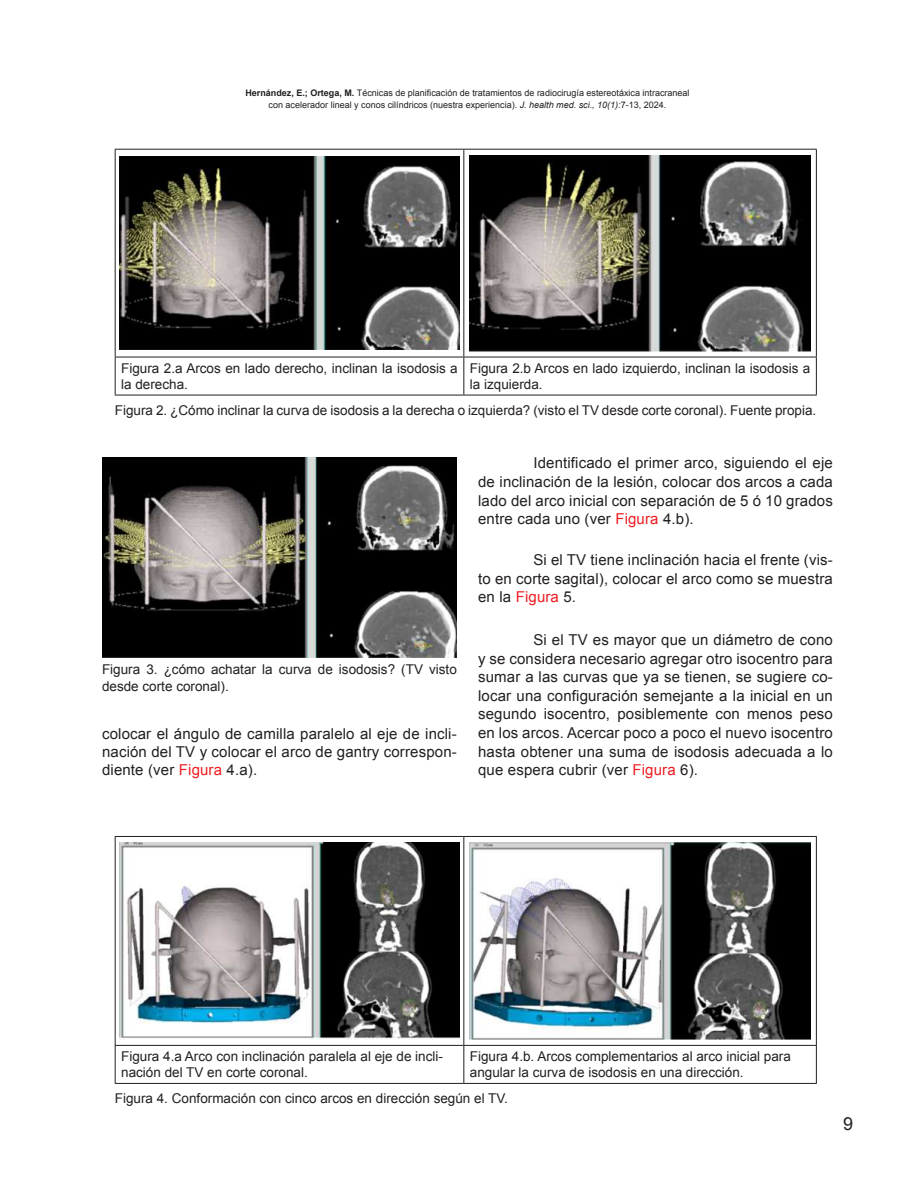
<style>
.page{position:relative;width:918px;height:1188px;background:#fff}
.page>*{position:absolute;margin:0;border:0;box-sizing:border-box;transform-origin:0 0}
.t1{font:18px "Arial";color:#231f20}
.t2{font:15px/18.6px "Arial";letter-spacing:.01em;color:#231f20;text-align:justify}
.t3{font:13.5px/16.2px "Arial";color:#231f20}
.t4{font:9px/12px "Arial";color:#231f20;text-align:center}
.s1{font-weight:700}
.s2{font-style:italic}
.s3{color:#ee1d23}
</style>
<div class="page">
<hr style="left:115px;top:149px;width:349px;height:1px;background:#231f20">
<hr style="left:115px;top:150px;width:1px;height:207px;background:#231f20">
<hr style="left:464px;top:149px;width:353px;height:1px;background:#231f20">
<hr style="left:463px;top:150px;width:1px;height:207px;background:#231f20">
<hr style="left:816px;top:150px;width:1px;height:207px;background:#231f20">
<hr style="left:115px;top:357px;width:349px;height:1px;background:#231f20">
<hr style="left:115px;top:357px;width:1px;height:38px;background:#231f20">
<hr style="left:464px;top:357px;width:353px;height:1px;background:#231f20">
<hr style="left:463px;top:357px;width:1px;height:38px;background:#231f20">
<hr style="left:816px;top:357px;width:1px;height:38px;background:#231f20">
<hr style="left:115px;top:395px;width:349px;height:1px;background:#231f20">
<hr style="left:464px;top:395px;width:353px;height:1px;background:#231f20">
<img style="left:119px;top:157px;width:341px;height:193px">
<img style="left:470px;top:155px;width:340px;height:196px">
<hr style="left:115px;top:836px;width:349px;height:1px;background:#231f20">
<hr style="left:115px;top:837px;width:1px;height:208px;background:#231f20">
<hr style="left:464px;top:836px;width:353px;height:1px;background:#231f20">
<hr style="left:463px;top:837px;width:1px;height:208px;background:#231f20">
<hr style="left:816px;top:837px;width:1px;height:208px;background:#231f20">
<hr style="left:115px;top:1045px;width:349px;height:1px;background:#231f20">
<hr style="left:115px;top:1046px;width:1px;height:37px;background:#231f20">
<hr style="left:464px;top:1045px;width:353px;height:1px;background:#231f20">
<hr style="left:463px;top:1046px;width:1px;height:37px;background:#231f20">
<hr style="left:816px;top:1046px;width:1px;height:37px;background:#231f20">
<hr style="left:115px;top:1083px;width:349px;height:1px;background:#231f20">
<hr style="left:464px;top:1083px;width:353px;height:1px;background:#231f20">
<img style="left:119px;top:842px;width:341px;height:197px">
<img style="left:470px;top:843px;width:340px;height:196px">
<img style="left:102px;top:457px;width:355px;height:201px">
<p class="t4" style="left:245px;top:87px;width:446px"><span class="s1">Hernández, E.; Ortega, M.</span> Técnicas de plani昀椀cación de tratamientos de radiocirugía estereotáxica intracraneal con acelerador lineal y conos cilíndricos (nuestra experiencia). <span class="s2">J. health med. sci., 10(1):</span>7-13, 2024.</p>
<p class="t3" style="left:121px;top:360px;width:338px">Figura 2.a Arcos en lado derecho, inclinan la isodosis a la derecha.</p>
<p class="t3" style="left:470px;top:360px;width:342px">Figura 2.b Arcos en lado izquierdo, inclinan la isodosis a la izquierda.</p>
<p class="t3" style="left:115px;top:402px;width:703px">Figura 2. ¿Cómo inclinar la curva de isodosis a la derecha o izquierda? (visto el TV desde corte coronal). Fuente propia.</p>
<p class="t3" style="left:102px;top:662px;width:356px">Figura 3. ¿cómo achatar la curva de isodosis? (TV visto desde corte coronal).</p>
<p class="t2" style="left:102px;top:725px;width:356px;line-height:18px">colocar el ángulo de camilla paralelo al eje de incli&shy;nación del TV y colocar el arco de gantry correspon&shy;diente (ver <span class="s3">Figura</span> 4.a).</p>
<p class="t2" style="left:478px;top:454px;width:356px;text-indent:55px">Identificado el primer arco, siguiendo el eje de inclinación de la lesión, colocar dos arcos a cada lado del arco inicial con separación de 5 ó 10 grados entre cada uno (ver <span class="s3">Figura</span> 4.b).</p>
<p class="t2" style="left:478px;top:551px;width:356px;text-indent:55px">Si el TV tiene inclinación hacia el frente (vis&shy;to en corte sagital), colocar el arco como se muestra en la <span class="s3">Figura</span> 5.</p>
<p class="t2" style="left:478px;top:631px;width:356px;text-indent:55px">Si el TV es mayor que un diámetro de cono y se considera necesario agregar otro isocentro para sumar a las curvas que ya se tienen, se sugiere co&shy;locar una configuración semejante a la inicial en un segundo isocentro, posiblemente con menos peso en los arcos. Acercar poco a poco el nuevo isocentro hasta obtener una suma de isodosis adecuada a lo que espera cubrir (ver <span class="s3">Figura</span> 6).</p>
<p class="t3" style="left:121px;top:1049px;width:323px">Figura 4.a Arco con inclinación paralela al eje de incli&shy;nación del TV en corte coronal.</p>
<p class="t3" style="left:470px;top:1049px;width:323px">Figura 4.b. Arcos complementarios al arco inicial para angular la curva de isodosis en una dirección.</p>
<p class="t3" style="left:115px;top:1091px;width:395px">Figura 4. Conformación con cinco arcos en dirección según el TV.</p>
<p class="t1" style="left:843px;top:1112px;width:12px">9</p>
</div>
